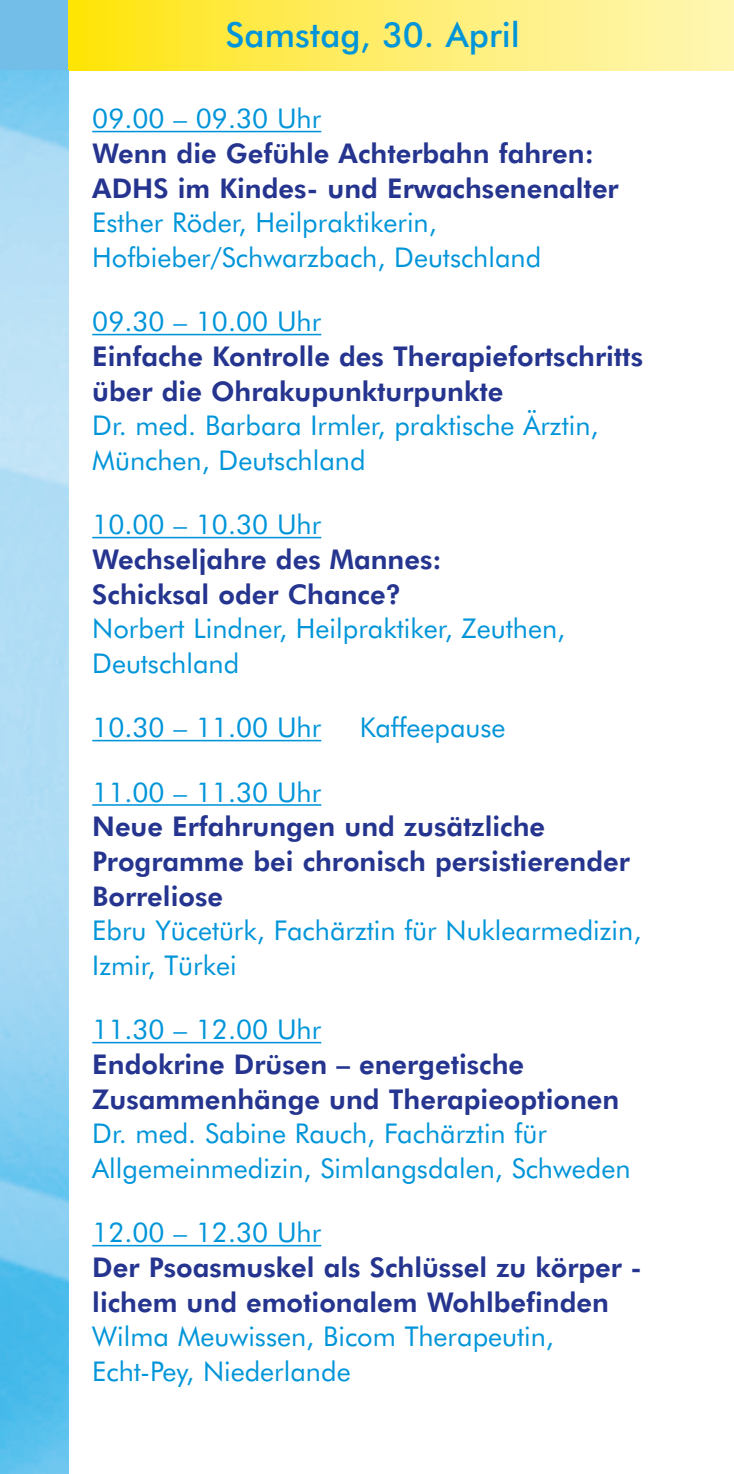
<style>
.page{position:relative;width:734px;height:1474px;background:#fff}
.page>*{position:absolute;margin:0;border:0;box-sizing:border-box;transform-origin:0 0}
.t1{font:500 34.65px "Futura BT";color:#0095d9}
.t2{font:27.3px/34.6px "Futura BT";color:#0095d9}
.t3{font:800 27.3px/34.6px "Futura BT";color:#25358f}
</style>
<div class="page">
<div style="left:0;top:0;width:69px;height:70px;background:#73bde9"></div>
<div style="left:69px;top:0;width:665px;height:70px;background:linear-gradient(to right,#ffe512,#fff7bd)"></div>
<hr style="left:92px;top:131px;width:229px;height:1px;background:#0095d9">
<hr style="left:92px;top:334px;width:229px;height:1px;background:#0095d9">
<hr style="left:92px;top:537px;width:229px;height:1px;background:#0095d9">
<hr style="left:92px;top:740px;width:229px;height:1px;background:#0095d9">
<hr style="left:92px;top:804px;width:229px;height:1px;background:#0095d9">
<hr style="left:92px;top:1042px;width:229px;height:1px;background:#0095d9">
<hr style="left:92px;top:1244px;width:229px;height:2px;background:#0095d9">
<img style="left:0;top:70px;width:69px;height:1403px">
<p class="t1" style="left:226px;top:21px;width:296px">Samstag, 30. April</p>
<p class="t2" style="left:92px;top:103px;width:230px">09.00 – 09.30 Uhr</p>
<p class="t3" style="left:92px;top:138px;width:528px">Wenn die Gefühle Achterbahn fahren:<br>ADHS im Kindes- und Erwachsenenalter</p>
<p class="t2" style="left:92px;top:207px;width:450px">Esther Röder, Heilpraktikerin,<br>Hofbieber/Schwarzbach, Deutschland</p>
<p class="t2" style="left:92px;top:306px;width:230px">09.30 – 10.00 Uhr</p>
<p class="t3" style="left:92px;top:341px;width:552px">Einfache Kontrolle des Therapiefortschritts über die Ohrakupunkturpunkte</p>
<p class="t2" style="left:92px;top:410px;width:508px">Dr. med. Barbara Irmler, praktische Ärztin,<br>München, Deutschland</p>
<p class="t2" style="left:92px;top:509px;width:230px">10.00 – 10.30 Uhr</p>
<p class="t3" style="left:92px;top:544px;width:351px">Wechseljahre des Mannes:<br>Schicksal oder Chance?</p>
<p class="t2" style="left:92px;top:613px;width:474px">Norbert Lindner, Heilpraktiker, Zeuthen,<br>Deutschland</p>
<p class="t2" style="left:92px;top:712px;width:230px">10.30 – 11.00 Uhr</p>
<p class="t2" style="left:360px;top:712px;width:147px">Kaffeepause</p>
<p class="t2" style="left:92px;top:777px;width:230px">11.00 – 11.30 Uhr</p>
<p class="t3" style="left:92px;top:811px;width:539px">Neue Erfahrungen und zusätzliche<br>Programme bei chronisch persistierender<br>Borreliose</p>
<p class="t2" style="left:92px;top:915px;width:550px">Ebru Yücetürk, Fachärztin für Nuklearmedizin,<br>Izmir, Türkei</p>
<p class="t2" style="left:92px;top:1014px;width:230px">11.30 – 12.00 Uhr</p>
<p class="t3" style="left:92px;top:1049px;width:528px">Endokrine Drüsen – energetische<br>Zusammenhänge und Therapieoptionen</p>
<p class="t2" style="left:92px;top:1118px;width:540px">Dr. med. Sabine Rauch, Fachärztin für<br>Allgemeinmedizin, Simlangsdalen, Schweden</p>
<p class="t2" style="left:92px;top:1217px;width:230px">12.00 – 12.30 Uhr</p>
<p class="t3" style="left:92px;top:1252px;width:551px">Der Psoasmuskel als Schlüssel zu körper - lichem und emotionalem Wohlbefinden</p>
<p class="t2" style="left:92px;top:1321px;width:463px">Wilma Meuwissen, Bicom Therapeutin,<br>Echt-Pey, Niederlande</p>
</div>
